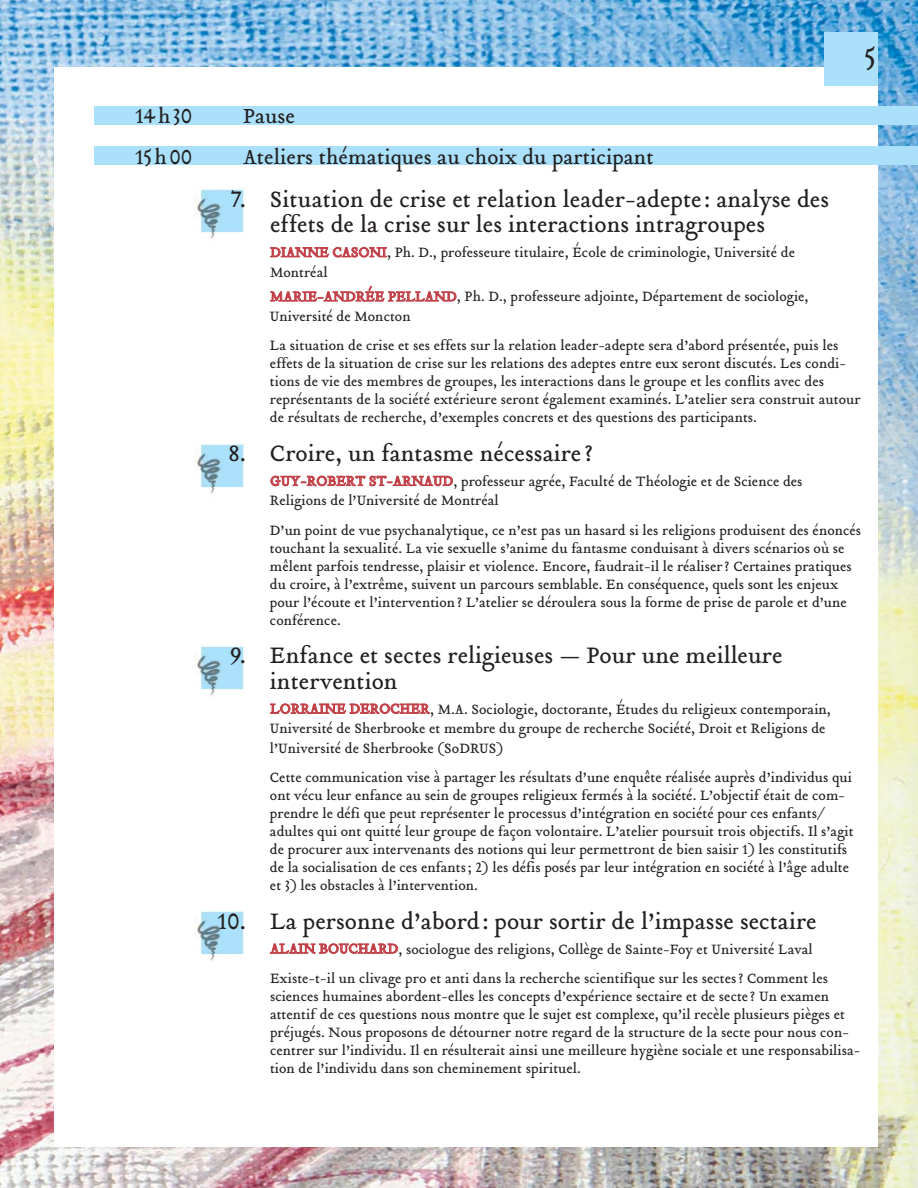
<style>
.page{position:relative;width:918px;height:1188px;background:#fff}
.page>*{position:absolute;margin:0;border:0;box-sizing:border-box;transform-origin:0 0}
.t1{font:30px "Tribute Roman";color:#231f20}
.t2{font:24.75px/25.5px "Tribute Roman";color:#231f20}
.t3{font:22.5px "Tribute Roman";color:#231f20}
.t4{font:15px/18px "Tribute Roman";color:#231f20}
.s1{color:#c14047}
</style>
<div class="page">
<img style="left:0;top:0;width:918px;height:1188px">
<div style="left:54px;top:68px;width:824px;height:1080px;background:#fff"></div>
<div style="left:824px;top:33px;width:54px;height:53px;background:#aae0fa"></div>
<div style="left:94px;top:106px;width:824px;height:19px;background:#aae0fa"></div>
<div style="left:94px;top:146px;width:824px;height:19px;background:#aae0fa"></div>
<img style="left:195px;top:189px;width:50px;height:50px">
<img style="left:195px;top:443px;width:50px;height:51px">
<img style="left:195px;top:646px;width:50px;height:50px">
<img style="left:195px;top:911px;width:50px;height:50px">
<h1 class="t1" style="left:865px;top:45px;width:13px">5</h1>
<h3 class="t3" style="left:135px;top:106px;width:59px">14h30</h3>
<h3 class="t3" style="left:243px;top:106px;width:54px">Pause</h3>
<h3 class="t3" style="left:135px;top:148px;width:59px">15h00</h3>
<h3 class="t3" style="left:243px;top:148px;width:412px">Ateliers thématiques au choix du participant</h3>
<h2 class="t2" style="left:270px;top:190px;width:561px;text-indent:-39px">7. Situation de crise et relation leader-adepte: analyse des effets de la crise sur les interactions intragroupes</h2>
<p class="t4" style="left:270px;top:245px;width:527px;line-height:19.5px"><span class="s1">DIANNE CASONI</span>, Ph. D., professeure titulaire, École de criminologie, Université de<br>Montréal</p>
<p class="t4" style="left:270px;top:289px;width:540px;line-height:19.5px"><span class="s1">MARIE-ANDRÉE PELLAND</span>, Ph. D., professeure adjointe, Département de sociologie,<br>Université de Moncton</p>
<p class="t4" style="left:270px;top:338px;width:592px">La situation de crise et ses effets sur la relation leader-adepte sera d’abord présentée, puis les effets de la situation de crise sur les relations des adeptes entre eux seront discutés. Les condi&shy;tions de vie des membres de groupes, les interactions dans le groupe et les conflits avec des représentants de la société extérieure seront également examinés. L’atelier sera construit autour de résultats de recherche, d’exemples concrets et des questions des participants.</p>
<h2 class="t2" style="left:228px;top:444px;width:366px">8. Croire, un fantasme nécessaire?</h2>
<p class="t4" style="left:270px;top:473px;width:534px;line-height:19.5px"><span class="s1">GUY-ROBERT ST-ARNAUD</span>, professeur agrée, Faculté de Théologie et de Science des<br>Religions de l’Université de Montréal</p>
<p class="t4" style="left:270px;top:523px;width:593px">D’un point de vue psychanalytique, ce n’est pas un hasard si les religions produisent des énoncés touchant la sexualité. La vie sexuelle s’anime du fantasme conduisant à divers scénarios où se mêlent parfois tendresse, plaisir et violence. Encore, faudrait-il le réaliser? Certaines pratiques du croire, à l’extrême, suivent un parcours semblable. En conséquence, quels sont les enjeux pour l’écoute et l’intervention? L’atelier se déroulera sous la forme de prise de parole et d’une conférence.</p>
<h2 class="t2" style="left:270px;top:646px;width:514px;text-indent:-40px">9. Enfance et sectes religieuses — Pour une meilleure intervention</h2>
<p class="t4" style="left:270px;top:701px;width:563px;line-height:19.5px"><span class="s1">LORRAINE DEROCHER</span>, M.A. Sociologie, doctorante, Études du religieux contemporain,<br>Université de Sherbrooke et membre du groupe de recherche Société, Droit et Religions de l’Université de Sherbrooke (SoDRUS)</p>
<p class="t4" style="left:270px;top:770px;width:585px">Cette communication vise à partager les résultats d’une enquête réalisée auprès d’individus qui ont vécu leur enfance au sein de groupes religieux fermés à la société. L’objectif était de com&shy;prendre le défi que peut représenter le processus d’intégration en société pour ces enfants/ adultes qui ont quitté leur groupe de façon volontaire. L’atelier poursuit trois objectifs. Il s’agit de procurer aux intervenants des notions qui leur permettront de bien saisir 1) les constitutifs de la socialisation de ces enfants; 2) les défis posés par leur intégration en société à l’âge adulte et 3) les obstacles à l’intervention.</p>
<h2 class="t2" style="left:218px;top:911px;width:601px">10. La personne d’abord: pour sortir de l’impasse sectaire</h2>
<p class="t4" style="left:270px;top:936px;width:560px;line-height:29.4px"><span class="s1">ALAIN BOUCHARD</span>, sociologue des religions, Collège de Sainte-Foy et Université Laval<br>Existe-t-il un clivage pro et anti dans la recherche scientifique sur les sectes? Comment les</p>
<p class="t4" style="left:270px;top:989px;width:592px">sciences humaines abordent-elles les concepts d’expérience sectaire et de secte? Un examen attentif de ces questions nous montre que le sujet est complexe, qu’il recèle plusieurs pièges et préjugés. Nous proposons de détourner notre regard de la structure de la secte pour nous con&shy;centrer sur l’individu. Il en résulterait ainsi une meilleure hygiène sociale et une responsabilisa&shy;tion de l’individu dans son cheminement spirituel.</p>
</div>
